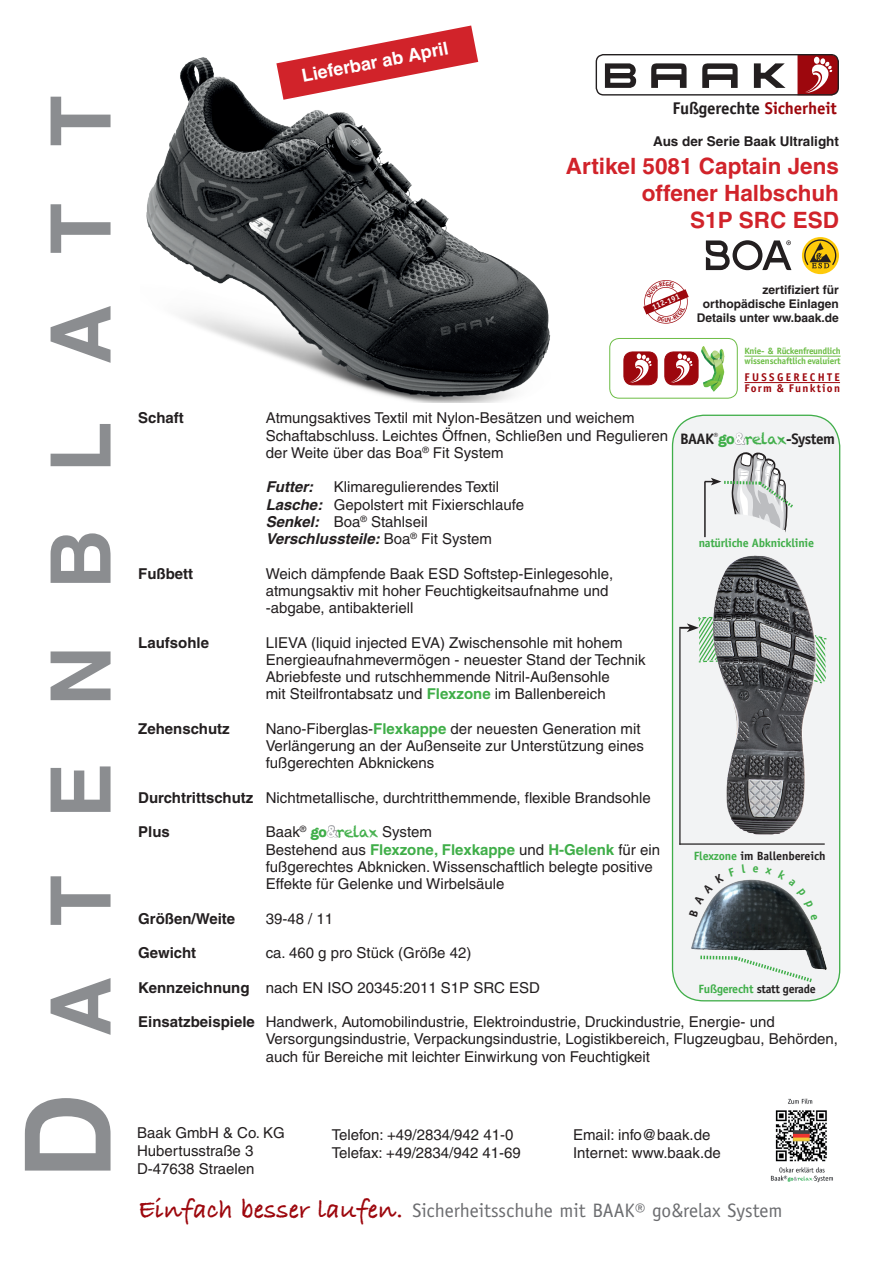
<style>
.page{position:relative;width:893px;height:1263px;background:#fff}
.page>*{position:absolute;margin:0;border:0;box-sizing:border-box;transform-origin:0 0}
.t1{font:700 83.25px "Helvetica";letter-spacing:.68em;color:#8b8d90}
.t2{font:700 22.5px "Helvetica AFF";color:#d1232a}
.t3{font:19.5px "Officina Sans";color:#6c6d70}
.t4{font:700 18px "Helvetica AFF";color:#fff}
.t5{font:700 16.95px "Officina Sans";letter-spacing:-.01em;color:#231f20}
.t6{font:700 15.15px "Officina Sans";letter-spacing:-.03em;color:#231f20}
.t7{font:15px "Helvetica AFF";color:#231f20}
.t8{font:700 15px "Helvetica AFF";color:#231f20}
.t9{font:700 15px "Helvetica AFF";color:#40ae49}
.t10{font:italic 700 15px "Helvetica AFF";color:#231f20}
.t11{font:700 13.5px "Helvetica AFF";color:#231f20}
.t12{font:700 12px "Helvetica AFF";color:#231f20}
.t13{font:700 12px "Officina Sans";letter-spacing:-.02em;color:#231f20}
.t14{font:700 12px "Officina Sans";letter-spacing:-.02em;color:#40ae49}
.t15{font:700 11.25px "Officina Sans";letter-spacing:.11em;color:#9d070d}
.t16{font:700 11.25px "Officina Sans";letter-spacing:.21em;color:#9d070d}
.t17{font:700 9.15px "Officina Sans";letter-spacing:-.02em;color:#6cbd45}
.t18{font:700 7.8px "Officina Sans";color:#fff}
.s1{font-size:119.1px}
.s2{color:#9d070d}
.s3{font-weight:700;font-style:italic}
.s4{font-weight:400;font-style:normal}
.s5{font-weight:700;color:#40ae49}
.s6{font-weight:700}
.s7{font-family:"American Typewriter";font-weight:700;color:#40ae49}
.s8{font-family:"Helvetica";font-weight:700;color:#fff}
.s9{font-family:"Chalkduster";color:#40ae49}
.s10{font-weight:400;color:#231f20}
.s11{font-family:"American Typewriter";color:#40ae49}
.s12{font-family:"Helvetica";color:#fff}
.s13{font-family:"Chalkduster";font-weight:400;color:#40ae49}
.s14{color:#40ae49}
.s15{font-family:"Bradley Hand ITCTT";font-weight:700;font-size:27px;color:#9d070d}
</style>
<div class="page">
<svg style="left:326px;top:825px;width:13px;height:13px"></svg>
<svg style="left:605px;top:63px;width:31px;height:25px"></svg>
<svg style="left:651px;top:63px;width:36px;height:25px"></svg>
<svg style="left:702px;top:63px;width:36px;height:25px"></svg>
<svg style="left:754px;top:63px;width:32px;height:25px"></svg>
<svg style="left:797px;top:55px;width:41px;height:39px"></svg>
<div style="left:596px;top:54px;width:243px;height:42px;border:1px solid #231f20;border-radius:7px"></div>
<img style="left:146px;top:57px;width:405px;height:345px">
<div style="left:609px;top:338px;width:129px;height:61px;border:1px solid #6cbd45;border-radius:10px"></div>
<img style="left:698px;top:347px;width:27px;height:44px">
<div style="left:624px;top:352px;width:33px;height:33px;background:#9d070d;border-radius:9px"></div>
<div style="left:623px;top:352px;width:34px;height:33px;border:1px solid #9d070d;border-radius:9px"></div>
<svg style="left:629px;top:353px;width:23px;height:30px"></svg>
<div style="left:665px;top:352px;width:33px;height:33px;background:#9d070d;border-radius:9px"></div>
<div style="left:664px;top:352px;width:34px;height:33px;border:1px solid #9d070d;border-radius:9px"></div>
<svg style="left:670px;top:353px;width:23px;height:30px"></svg>
<hr style="left:744px;top:382px;width:96px;height:1px;background:#9d070d">
<hr style="left:744px;top:356px;width:97px;height:1px;background:#6cbd45">
<svg style="left:802px;top:237px;width:37px;height:37px"></svg>
<svg style="left:804px;top:239px;width:32px;height:29px"></svg>
<img style="left:770px;top:1098px;width:63px;height:85px">
<svg style="left:706px;top:240px;width:85px;height:30px"></svg>
<div style="left:672px;top:415px;width:168px;height:586px;background:#f2f3f4;border-radius:31px"></div>
<div style="left:672px;top:415px;width:168px;height:586px;border:1px solid #40ae49;border-radius:31px"></div>
<hr style="left:704px;top:482px;width:2px;height:55px;background:#231f20">
<svg style="left:705px;top:432px;width:88px;height:100px"></svg>
<hr style="left:679px;top:843px;width:146px;height:2px;background:#231f20">
<img style="left:691px;top:879px;width:136px;height:91px">
<svg style="left:697px;top:954px;width:119px;height:29px"></svg>
<svg style="left:679px;top:617px;width:148px;height:67px"></svg>
<img style="left:708px;top:555px;width:116px;height:280px">
<hr style="left:679px;top:628px;width:1px;height:217px;background:#231f20">
<svg style="left:276px;top:26px;width:202px;height:74px"></svg>
<svg style="left:643px;top:280px;width:46px;height:44px"></svg>
<svg style="left:691px;top:879px;width:44px;height:38px"></svg>
<svg style="left:778px;top:879px;width:39px;height:41px"></svg>
<p class="t1" style="left:14px;top:1180px;width:1085px;rotate:-90deg"><span class="s1">D</span>atenblatt</p>
<p class="t4" style="left:300px;top:65px;width:150px;rotate:-11deg">Lieferbar ab April</p>
<p class="t5" style="left:672px;top:98px;width:166px">Fußgerechte <span class="s2">Sicherheit</span></p>
<p class="t11" style="left:653px;top:133px;width:187px">Aus der Serie Baak Ultralight</p>
<p class="t2" style="left:566px;top:153px;width:275px">Artikel 5081 Captain Jens</p>
<p class="t2" style="left:642px;top:180px;width:199px">offener Halbschuh</p>
<p class="t2" style="left:690px;top:207px;width:150px">S1P SRC ESD</p>
<p class="t18" style="left:651px;top:303px;width:30px;rotate:-23deg">112-191</p>
<p class="t12" style="left:762px;top:282px;width:78px">zertifiziert für</p>
<p class="t12" style="left:703px;top:296px;width:138px">orthopädische Einlagen</p>
<p class="t12" style="left:697px;top:311px;width:144px">Details unter ww.baak.de</p>
<p class="t17" style="left:744px;top:345px;width:98px">Knie- &amp; Rückenfreundlich</p>
<p class="t17" style="left:744px;top:356px;width:98px">wissenschaftlich evaluiert</p>
<p class="t16" style="left:744px;top:370px;width:97px">FUSSGERECHTE</p>
<p class="t15" style="left:744px;top:381px;width:97px">Form &amp; Funktion</p>
<p class="t8" style="left:138px;top:409px;width:47px">Schaft</p>
<p class="t7" style="left:266px;top:409px;width:370px">Atmungsaktives Textil mit Nylon-Besätzen und weichem</p>
<p class="t7" style="left:266px;top:426px;width:404px">Schaftabschluss. Leichtes Öffnen, Schließen und Regulieren</p>
<p class="t7" style="left:266px;top:444px;width:240px">der Weite über das Boa<sup>®</sup> Fit System</p>
<p class="t10" style="left:266px;top:476px;width:49px">Futter:</p>
<p class="t7" style="left:334px;top:478px;width:167px">Klimaregulierendes Textil</p>
<p class="t7" style="left:266px;top:495px;width:260px"><span class="s3">Lasche:</span> Gepolstert mit Fixierschlaufe</p>
<p class="t7" style="left:266px;top:513px;width:164px"><span class="s3">Senkel:</span> Boa<sup>®</sup> Stahlseil</p>
<p class="t10" style="left:266px;top:527px;width:228px">Verschlussteile: <span class="s4">Boa</span><sup>®</sup> <span class="s4">Fit System</span></p>
<p class="t8" style="left:138px;top:564px;width:56px">Fußbett</p>
<p class="t7" style="left:266px;top:564px;width:349px">Weich dämpfende Baak ESD Softstep-Einlegesohle,</p>
<p class="t7" style="left:266px;top:582px;width:344px">atmungsaktiv mit hoher Feuchtigkeitsaufnahme und</p>
<p class="t7" style="left:266px;top:599px;width:149px">-abgabe, antibakteriell</p>
<p class="t8" style="left:138px;top:633px;width:72px">Laufsohle</p>
<p class="t7" style="left:266px;top:633px;width:358px">LIEVA (liquid injected EVA) Zwischensohle mit hohem</p>
<p class="t7" style="left:266px;top:651px;width:381px">Energieaufnahmevermögen - neuester Stand der Technik</p>
<p class="t7" style="left:266px;top:668px;width:346px">Abriebfeste und rutschhemmende Nitril-Außensohle</p>
<p class="t7" style="left:266px;top:685px;width:341px">mit Steilfrontabsatz und <span class="s5">Flexzone</span> im Ballenbereich</p>
<p class="t8" style="left:138px;top:719px;width:93px">Zehenschutz</p>
<p class="t7" style="left:266px;top:720px;width:376px">Nano-Fiberglas-<span class="s5">Flexkappe</span> der neuesten Generation mit</p>
<p class="t7" style="left:266px;top:737px;width:380px">Verlängerung an der Außenseite zur Unterstützung eines</p>
<p class="t7" style="left:266px;top:754px;width:170px">fußgerechten Abknickens</p>
<p class="t7" style="left:138px;top:789px;width:514px"><span class="s6">Durchtrittschutz</span> Nichtmetallische, durchtritthemmende, flexible Brandsohle</p>
<p class="t8" style="left:138px;top:823px;width:33px">Plus</p>
<p class="t7" style="left:266px;top:823px;width:168px">Baak<sup>®</sup> <span class="s7">go</span><span class="s8">&amp;</span><span class="s9">relax</span> System</p>
<p class="t9" style="left:266px;top:840px;width:396px"><span class="s10">Bestehend aus</span> Flexzone, Flexkappe <span class="s10">und</span> H-Gelenk <span class="s10">für ein</span></p>
<p class="t7" style="left:266px;top:858px;width:388px">fußgerechtes Abknicken. Wissenschaftlich belegte positive</p>
<p class="t7" style="left:266px;top:875px;width:240px">Effekte für Gelenke und Wirbelsäule</p>
<p class="t8" style="left:138px;top:909px;width:99px">Größen/Weite</p>
<p class="t7" style="left:266px;top:909px;width:69px">39-48 / 11</p>
<p class="t8" style="left:138px;top:944px;width:60px">Gewicht</p>
<p class="t7" style="left:266px;top:944px;width:207px">ca. 460 g pro Stück (Größe 42)</p>
<p class="t7" style="left:138px;top:978px;width:403px"><span class="s6">Kennzeichnung</span> nach EN ISO 20345:2011 S1P SRC ESD</p>
<p class="t7" style="left:138px;top:1013px;width:638px"><span class="s6">Einsatzbeispiele</span> Handwerk, Automobilindustrie, Elektroindustrie, Druckindustrie, Energie- und</p>
<p class="t7" style="left:266px;top:1030px;width:574px">Versorgungsindustrie, Verpackungsindustrie, Logistikbereich, Flugzeugbau, Behörden,</p>
<p class="t7" style="left:266px;top:1047px;width:386px">auch für Bereiche mit leichter Einwirkung von Feuchtigkeit</p>
<p class="t6" style="left:680px;top:430px;width:156px">BAAK<sup>®</sup><span class="s11">go</span><span class="s12">&amp;</span><span class="s13">relax</span>-System</p>
<p class="t14" style="left:699px;top:535px;width:117px">natürliche Abknicklinie</p>
<p class="t13" style="left:694px;top:848px;width:133px"><span class="s14">Flexzone</span> im Ballenbereich</p>
<p class="t13" style="left:699px;top:982px;width:119px"><span class="s14">Fußgerecht</span> statt gerade</p>
<p class="t7" style="left:137px;top:1124px;width:149px">Baak GmbH &amp; Co. KG</p>
<p class="t7" style="left:137px;top:1142px;width:118px">Hubertusstraße 3</p>
<p class="t7" style="left:137px;top:1160px;width:119px">D-47638 Straelen</p>
<p class="t7" style="left:332px;top:1126px;width:183px">Telefon: +49/2834/942 41-0</p>
<p class="t7" style="left:332px;top:1144px;width:191px">Telefax: +49/2834/942 41-69</p>
<p class="t7" style="left:573px;top:1126px;width:139px">Email: info@baak.de</p>
<p class="t7" style="left:573px;top:1144px;width:149px">Internet: www.baak.de</p>
<p class="t3" style="left:138px;top:1199px;width:646px"><span class="s15">Einfach besser laufen.</span> Sicherheitsschuhe mit BAAK® go&amp;relax System</p>
</div>
